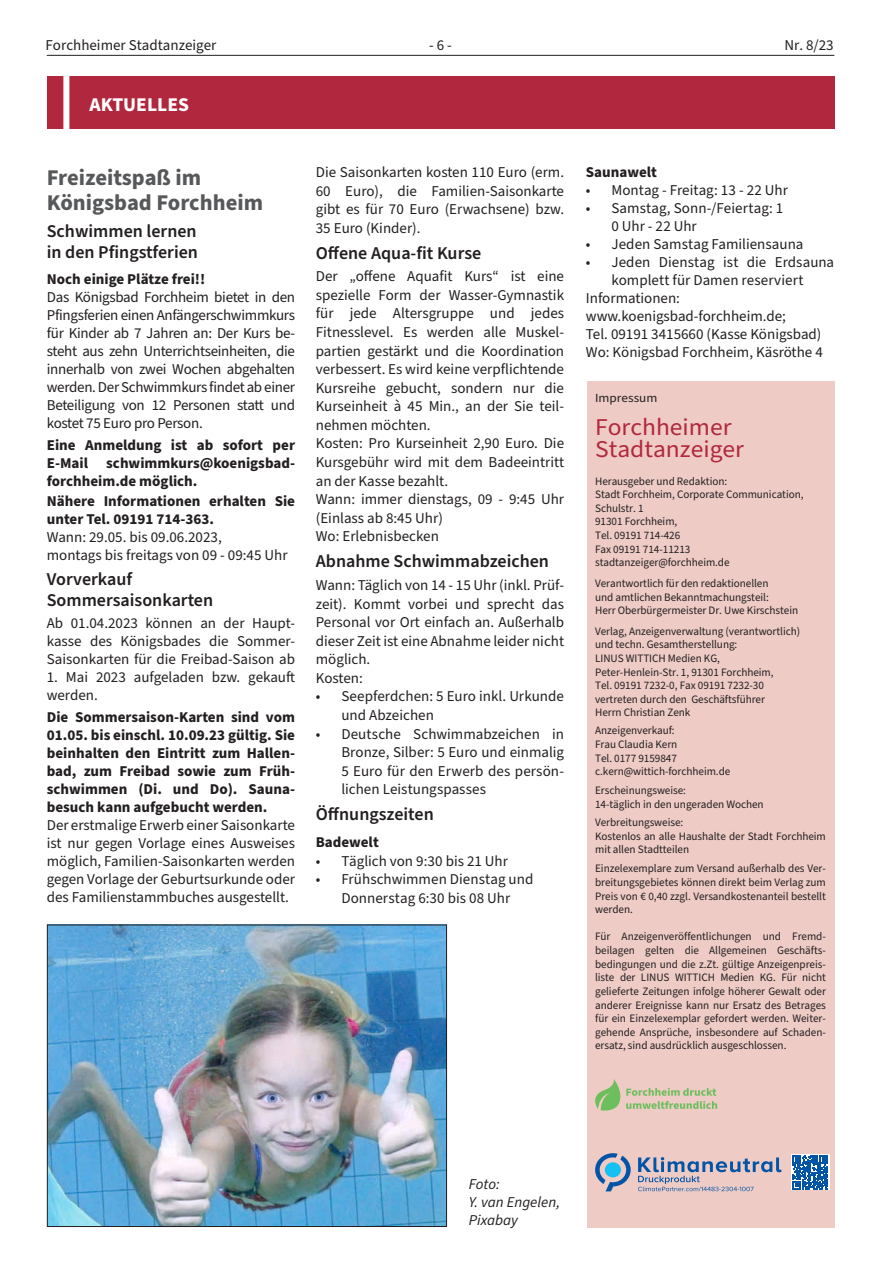
<style>
.page{position:relative;width:881px;height:1263px;background:#fff}
.page>*{position:absolute;margin:0;border:0;box-sizing:border-box;transform-origin:0 0}
.t1{font:24.15px/21.8px "Source Sans Pro";color:#b1283e;scale:1.06 1}
.t2{font:700 22.5px/25.5px "Source Sans Pro";color:#57585a}
.t3{font:700 19.5px "Source Sans Pro";color:#fff}
.t4{font:600 18px/21px "Source Sans Pro";color:#231f20}
.t5{font:15px/18.6px "Source Sans Pro";color:#231f20}
.t6{font:700 15px/18px "Source Sans Pro";color:#231f20}
.t7{font:italic 15px/18px "Source Sans Pro";color:#231f20}
.t8{font:12.45px "Source Sans Pro";color:#231f20;scale:1.06 1}
.t9{font:11.4px/13.6px "Source Sans Pro";letter-spacing:-.005em;color:#231f20}
</style>
<div class="page">
<hr style="left:47px;top:55px;width:787px;height:1px;background:#231f20">
<div style="left:47px;top:76px;width:787px;height:52px;background:#b1283e"></div>
<div style="left:63px;top:75px;width:6px;height:54px;background:#fff"></div>
<div style="left:586px;top:381px;width:248px;height:846px;background:#eecbc5"></div>
<svg style="left:595px;top:1079px;width:122px;height:32px"></svg>
<svg style="left:595px;top:1153px;width:35px;height:38px"></svg>
<div style="left:790px;top:1154px;width:38px;height:36px;background:#fff"></div>
<svg style="left:792px;top:1155px;width:35px;height:34px"></svg>
<svg style="left:638px;top:1157px;width:143px;height:34px"></svg>
<img style="left:49px;top:927px;width:395px;height:298px">
<div style="left:47px;top:925px;width:399px;height:302px;border:1px solid #231f20"></div>
<p class="t5" style="left:45px;top:37px;width:172px">Forchheimer Stadtanzeiger</p>
<p class="t5" style="left:429px;top:37px;width:24px">- 6 -</p>
<p class="t5" style="left:784px;top:37px;width:51px">Nr. 8/23</p>
<h3 class="t3" style="left:90px;top:91px;width:101px">AKTUELLES</h3>
<h2 class="t2" style="left:47px;top:165px;width:218px">Freizeitspaß im<br>Königsbad Forchheim</h2>
<p class="t4" style="left:47px;top:221px;width:153px">Schwimmen lernen in den Pfingstferien</p>
<p class="t6" style="left:47px;top:271px;width:160px">Noch einige Plätze frei!!</p>
<p class="t5" style="left:47px;top:289px;width:250px;line-height:18px;text-align:justify">Das Königsbad Forchheim bietet in den Pfingsferien einen Anfängerschwimmkurs für Kinder ab 7 Jahren an: Der Kurs be&shy;steht aus zehn Unterrichtseinheiten, die innerhalb von zwei Wochen abgehalten werden. Der Schwimmkurs findet ab einer Beteiligung von 12 Personen statt und kostet 75 Euro pro Person.</p>
<p class="t6" style="left:47px;top:437px;width:250px">Eine Anmeldung ist ab sofort per<br>E-Mail schwimmkurs@koenigsbad&shy;forchheim.de möglich.<br>Nähere Informationen erhalten Sie unter Tel. 09191 714-363.</p>
<p class="t5" style="left:47px;top:528px;width:242px;line-height:18px">Wann: 29.05. bis 09.06.2023,<br>montags bis freitags von 09 - 09:45 Uhr</p>
<p class="t4" style="left:47px;top:569px;width:168px">Vorverkauf<br>Sommersaisonkarten</p>
<p class="t5" style="left:47px;top:615px;width:250px;line-height:18px;text-align:justify">Ab 01.04.2023 können an der Haupt&shy;kasse des Königsbades die Sommer-Saisonkarten für die Freibad-Saison ab</p>
<p class="t5" style="left:47px;top:669px;width:250px;line-height:18px">1. Mai 2023 aufgeladen bzw. gekauft werden.</p>
<p class="t6" style="left:47px;top:709px;width:250px;text-align:justify">Die Sommersaison-Karten sind vom 01.05. bis einschl. 10.09.23 gültig. Sie beinhalten den Eintritt zum Hallen&shy;bad, zum Freibad sowie zum Früh&shy;schwimmen (Di. und Do). Sauna&shy;besuch kann aufgebucht werden.</p>
<p class="t5" style="left:47px;top:817px;width:250px;line-height:18px;text-align:justify">Der erstmalige Erwerb einer Saisonkarte ist nur gegen Vorlage eines Ausweises möglich, Familien-Saisonkarten werden gegen Vorlage der Geburtsurkunde oder des Familienstammbuches ausgestellt.</p>
<p class="t5" style="left:316px;top:163px;width:250px;text-align:justify">Die Saisonkarten kosten 110 Euro (erm.<br>60 Euro), die Familien-Saisonkarte gibt es für 70 Euro (Erwachsene) bzw.<br>35 Euro (Kinder).</p>
<p class="t4" style="left:316px;top:243px;width:167px">Offene Aqua-fit Kurse</p>
<p class="t5" style="left:316px;top:267px;width:250px">Der „offene Aquafit Kurs“ ist eine spezielle Form der Wasser-Gymnastik für jede Altersgruppe und jedes<br>Fitnesslevel. Es werden alle Muskel&shy;partien gestärkt und die Koordination verbessert. Es wird keine verpflichtende<br>Kursreihe gebucht, sondern nur die<br>Kurseinheit à 45 Min., an der Sie teil&shy;nehmen möchten.<br>Kosten: Pro Kurseinheit 2,90 Euro. Die<br>Kursgebühr wird mit dem Badeeintritt an der Kasse bezahlt.<br>Wann: immer dienstags, 09 - 9:45 Uhr (Einlass ab 8:45 Uhr)<br>Wo: Erlebnisbecken</p>
<p class="t4" style="left:316px;top:551px;width:235px">Abnahme Schwimmabzeichen</p>
<p class="t5" style="left:316px;top:576px;width:250px">Wann: Täglich von 14 - 15 Uhr (inkl. Prüf&shy;zeit). Kommt vorbei und sprecht das<br>Personal vor Ort einfach an. Außerhalb dieser Zeit ist eine Abnahme leider nicht möglich.<br>Kosten:</p>
<p class="t5" style="left:341px;top:688px;width:224px;text-indent:-26px">• Seepferdchen: 5 Euro inkl. Urkunde und Abzeichen</p>
<p class="t5" style="left:341px;top:725px;width:224px;text-align:justify;text-indent:-26px">• Deutsche Schwimmabzeichen in Bronze, Silber: 5 Euro und einmalig 5 Euro für den Erwerb des persön&shy;lichen Leistungspasses</p>
<p class="t4" style="left:316px;top:804px;width:119px">Öffnungszeiten</p>
<p class="t6" style="left:316px;top:834px;width:64px">Badewelt</p>
<p class="t5" style="left:316px;top:852px;width:194px">• Täglich von 9:30 bis 21 Uhr</p>
<p class="t5" style="left:316px;top:870px;width:219px;text-align:center">• Frühschwimmen Dienstag und<br>Donnerstag 6:30 bis 08 Uhr</p>
<p class="t6" style="left:585px;top:163px;width:73px">Saunawelt</p>
<p class="t5" style="left:585px;top:181px;width:203px">• Montag - Freitag: 13 - 22 Uhr</p>
<p class="t5" style="left:611px;top:199px;width:173px;line-height:18px;text-indent:-26px">• Samstag, Sonn-/Feiertag: 1<br>0 Uhr - 22 Uhr</p>
<p class="t5" style="left:585px;top:235px;width:219px">• Jeden Samstag Familiensauna</p>
<p class="t5" style="left:585px;top:253px;width:250px">• Jeden Dienstag ist die Erdsauna</p>
<p class="t5" style="left:611px;top:271px;width:193px">komplett für Damen reserviert</p>
<p class="t5" style="left:585px;top:289px;width:96px">Informationen:</p>
<p class="t5" style="left:585px;top:307px;width:201px">www.koenigsbad-forchheim.de;</p>
<p class="t5" style="left:585px;top:325px;width:237px">Tel. 09191 3415660 (Kasse Königsbad)</p>
<p class="t5" style="left:585px;top:343px;width:238px">Wo: Königsbad Forchheim, Käsröthe 4</p>
<p class="t8" style="left:595px;top:389px;width:60px">Impressum</p>
<h1 class="t1" style="left:595px;top:417px;width:142px">Forchheimer<br>Stadtanzeiger</h1>
<p class="t9" style="left:595px;top:474px;width:210px">Herausgeber und Redaktion:<br>Stadt Forchheim, Corporate Communication,<br>Schulstr. 1<br>91301 Forchheim,<br>Tel. 09191 714-426<br>Fax 09191 714-11213 stadtanzeiger@forchheim.de</p>
<p class="t9" style="left:595px;top:577px;width:204px">Verantwortlich für den redaktionellen<br>und amtlichen Bekanntmachungsteil:<br>Herr Oberbürgermeister Dr. Uwe Kirschstein</p>
<p class="t9" style="left:595px;top:625px;width:206px">Verlag, Anzeigenverwaltung (verantwortlich) und techn. Gesamtherstellung:<br>LINUS WITTICH Medien KG, Peter-Henlein-Str. 1, 91301 Forchheim,<br>Tel. 09191 7232-0, Fax 09191 7232-30 vertreten durch den Geschäftsführer<br>Herrn Christian Zenk</p>
<p class="t9" style="left:595px;top:724px;width:137px">Anzeigenverkauf:<br>Frau Claudia Kern<br>Tel. 0177 9159847 c.kern@wittich-forchheim.de</p>
<p class="t9" style="left:595px;top:784px;width:170px">Erscheinungsweise:<br>14-täglich in den ungeraden Wochen</p>
<p class="t9" style="left:595px;top:816px;width:232px">Verbreitungsweise:<br>Kostenlos an alle Haushalte der Stadt Forchheim mit allen Stadtteilen</p>
<p class="t9" style="left:595px;top:862px;width:232px;text-align:justify">Einzelexemplare zum Versand außerhalb des Ver&shy;breitungsgebietes können direkt beim Verlag zum Preis von € 0,40 zzgl. Versandkostenanteil bestellt werden.</p>
<p class="t9" style="left:595px;top:930px;width:232px;text-align:justify">Für Anzeigenveröffentlichungen und Fremd&shy;beilagen gelten die Allgemeinen Geschäfts&shy;bedingungen und die z.Zt. gültige Anzeigenpreis&shy;liste der LINUS WITTICH Medien KG. Für nicht gelieferte Zeitungen infolge höherer Gewalt oder anderer Ereignisse kann nur Ersatz des Betrages für ein Einzelexemplar gefordert werden. Weiter&shy;gehende Ansprüche, insbesondere auf Schaden&shy;ersatz, sind ausdrücklich ausgeschlossen.</p>
<p class="t7" style="left:469px;top:1175px;width:92px">Foto:<br>Y. van Engelen,<br>Pixabay</p>
</div>
